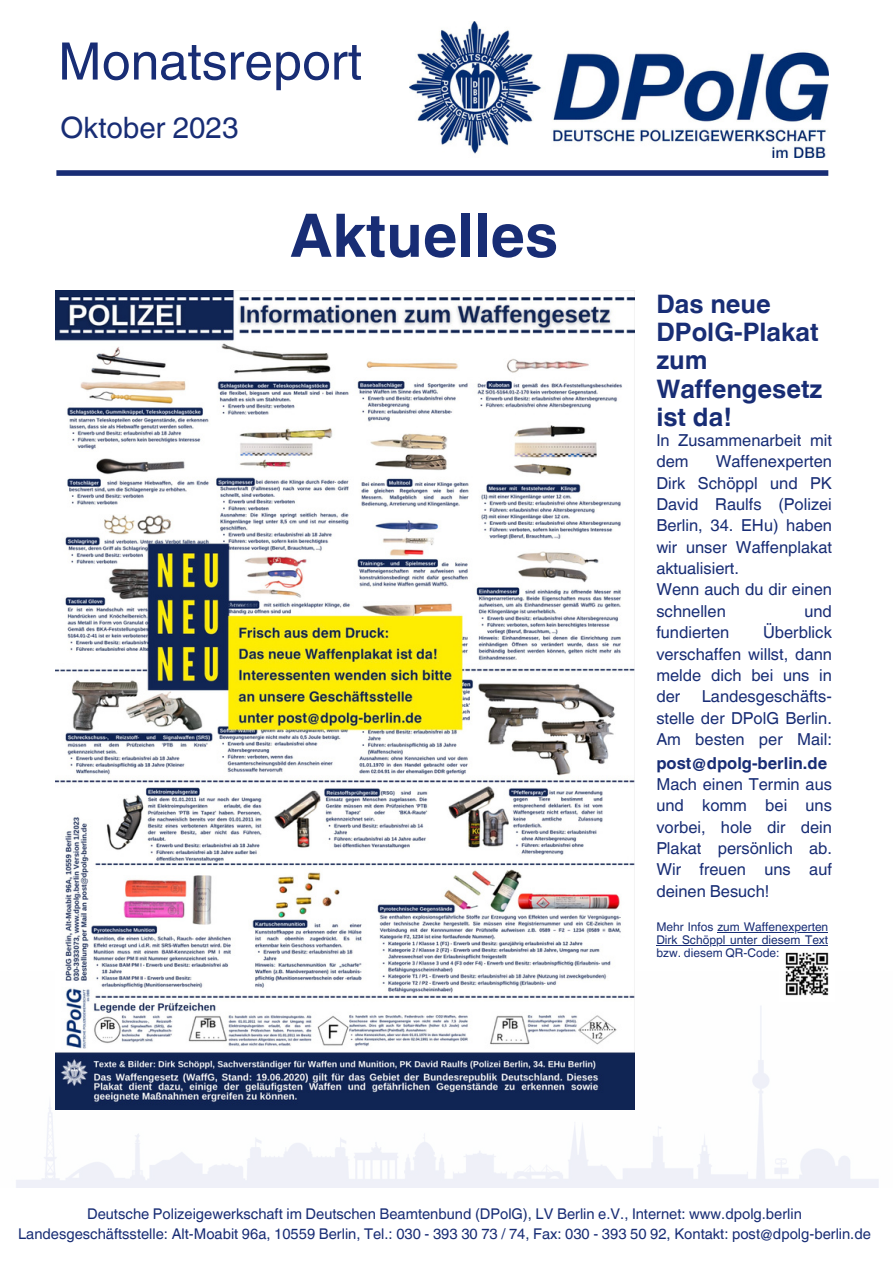
<style>
.page{position:relative;width:893px;height:1264px;background:#fff}
.page>*{position:absolute;margin:0;border:0;box-sizing:border-box;transform-origin:0 0}
.t1{font:700 60px "Helvetica World";color:#182d75}
.t2{font:51.6px "Helvetica World";color:#182d75}
.t3{font:29.55px "Helvetica World";color:#182d75}
.t4{font:700 25.5px/28px "Helvetica World";color:#182d75}
.t5{font:16.5px/21.3px "Helvetica World";color:#182d75}
.t6{font:14.7px "Helvetica World";color:#182d75}
.t7{font:12px/13px "Helvetica World";color:#182d75;text-align:justify}
.s1{font-weight:700}
</style>
<div class="page">
<img style="left:409px;top:21px;width:419px;height:136px">
<div style="left:56px;top:170px;width:772px;height:6px;background:#182d75"></div>
<img style="left:16px;top:971px;width:863px;height:215px">
<img style="left:55px;top:290px;width:579px;height:819px">
<img style="left:779px;top:952px;width:55px;height:49px">
<hr style="left:717px;top:931px;width:111px;height:1px;background:#182d75">
<hr style="left:656px;top:944px;width:172px;height:1px;background:#182d75">
<p class="t2" style="left:58px;top:31px;width:305px">Monatsreport</p>
<p class="t3" style="left:61px;top:110px;width:179px">Oktober 2023</p>
<p class="t1" style="left:290px;top:186px;width:269px">Aktuelles</p>
<p class="t4" style="left:656px;top:287px;width:164px">Das neue<br>DPolG-Plakat</p>
<p class="t4" style="left:656px;top:344px;width:168px">zum<br>Waffengesetz</p>
<p class="t4" style="left:656px;top:400px;width:77px">ist da!</p>
<p class="t5" style="left:656px;top:429px;width:177px">In Zusammenarbeit mit dem</p>
<p class="t5" style="left:656px;top:451px;width:177px;text-align:justify;text-indent:59px">Waffenexperten Dirk Schöppl und PK David Raulfs (Polizei Berlin, 34. EHu) haben wir unser Waffenplakat aktualisiert.</p>
<p class="t5" style="left:656px;top:579px;width:177px">Wenn auch du dir einen schnellen</p>
<p class="t5" style="left:804px;top:600px;width:29px">und</p>
<p class="t5" style="left:656px;top:622px;width:177px;text-align:justify;text-indent:107px">Überblick verschaffen willst, dann melde dich bei uns in der</p>
<p class="t5" style="left:656px;top:622px;width:74px">fundierten</p>
<p class="t5" style="left:656px;top:686px;width:177px;text-align:justify;text-indent:45px">Landesgeschäfts&shy;stelle der DPolG Berlin.<br>Am besten per Mail:</p>
<p class="t5" style="left:656px;top:752px;width:177px"><span class="s1">post@dpolg-berlin.de<br></span>Mach einen Termin aus und komm bei uns vorbei, hole dir dein<br>Plakat persönlich ab.<br>Wir freuen uns auf deinen Besuch!</p>
<p class="t7" style="left:656px;top:920px;width:173px">Mehr Infos zum Waffenexperten Dirk Schöppl unter diesem Text bzw. diesem QR-Code:</p>
<p class="t6" style="left:87px;top:1204px;width:716px">Deutsche Polizeigewerkschaft im Deutschen Beamtenbund (DPolG), LV Berlin e.V., Internet: www.dpolg.berlin</p>
<p class="t6" style="left:18px;top:1225px;width:854px">Landesgeschäftsstelle: Alt-Moabit 96a, 10559 Berlin, Tel.: 030 - 393 30 73 / 74, Fax: 030 - 393 50 92, Kontakt: post@dpolg-berlin.de</p>
</div>
